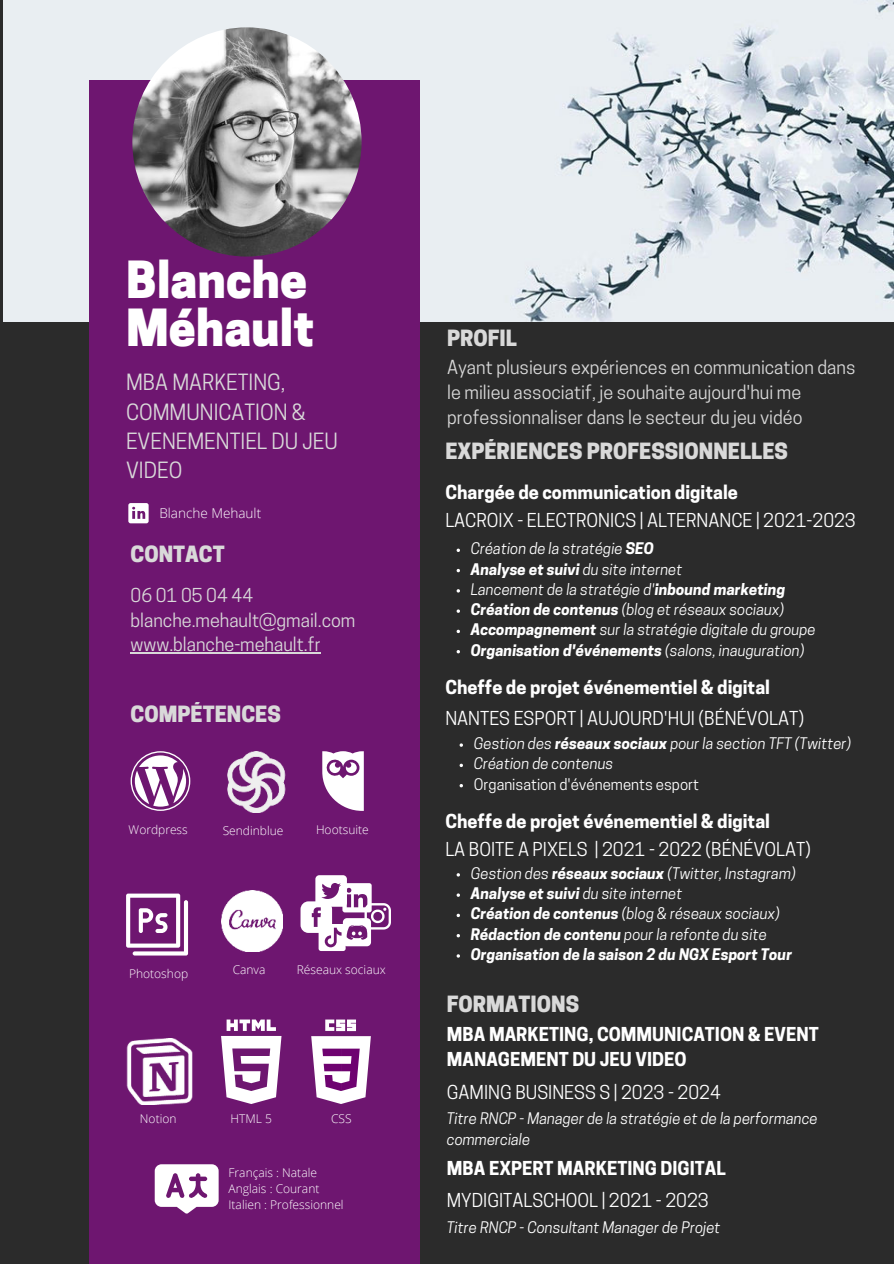
<style>
.page{position:relative;width:894px;height:1264px;background:#fff}
.page>*{position:absolute;margin:0;border:0;box-sizing:border-box;transform-origin:0 0}
.t1{font:800 48px/47.2px "Cooper Hewitt";color:#fff}
.t2{font:800 21px "Cooper Hewitt";color:#d9d9d9}
.t3{font:21px/29.2px "Cooper Hewitt";color:#d9d9d9}
.t4{font:18px/24.8px "Cooper Hewitt";color:#d9d9d9}
.t5{font:700 18px/24.8px "Cooper Hewitt";color:#fff}
.t6{font:18px "Cooper Hewitt";color:#fff}
.t7{font:italic 15px/20.2px "Cooper Hewitt";color:#fff}
.t8{font:italic 700 15px/20.2px "Cooper Hewitt";color:#fff}
.t9{font:15px "Cooper Hewitt";color:#fff}
.t10{font:300 13.5px "Open Sans";color:#fff}
.t11{font:300 12px/16px "Open Sans";color:#fff}
.s1{font-weight:700}
.s2{font-weight:400}
</style>
<div class="page">
<div style="left:0;top:0;width:893px;height:1263px;background:#2b2b2b"></div>
<img style="left:4px;top:0;width:889px;height:321px">
<div style="left:89px;top:81px;width:330px;height:1182px;background:#6e1670"></div>
<svg style="left:130px;top:751px;width:60px;height:60px"></svg>
<svg style="left:221px;top:1019px;width:60px;height:84px"></svg>
<svg style="left:311px;top:1019px;width:60px;height:84px"></svg>
<img style="left:132px;top:27px;width:229px;height:229px;border-radius:50%">
<img style="left:221px;top:890px;width:61px;height:61px">
<svg style="left:322px;top:751px;width:42px;height:60px"></svg>
<svg style="left:300px;top:875px;width:91px;height:76px"></svg>
<img style="left:126px;top:1038px;width:67px;height:66px">
<svg style="left:155px;top:1164px;width:63px;height:49px"></svg>
<svg style="left:128px;top:503px;width:21px;height:20px"></svg>
<svg style="left:126px;top:893px;width:62px;height:62px"></svg>
<hr style="left:130px;top:652px;width:190px;height:1px;background:#d9d9d9">
<svg style="left:456px;top:548px;width:4px;height:4px"></svg>
<svg style="left:456px;top:569px;width:4px;height:3px"></svg>
<svg style="left:456px;top:609px;width:4px;height:4px"></svg>
<svg style="left:456px;top:629px;width:4px;height:4px"></svg>
<svg style="left:456px;top:650px;width:4px;height:3px"></svg>
<svg style="left:456px;top:913px;width:4px;height:4px"></svg>
<svg style="left:456px;top:934px;width:4px;height:3px"></svg>
<svg style="left:459px;top:763px;width:4px;height:4px"></svg>
<svg style="left:459px;top:784px;width:4px;height:3px"></svg>
<img style="left:227px;top:751px;width:59px;height:61px">
<h1 class="t1" style="left:126px;top:257px;width:190px">Blanche<br>Méhault</h1>
<h2 class="t3" style="left:126px;top:368px;width:213px">MBA MARKETING,<br>COMMUNICATION &amp;<br>EVENEMENTIEL DU JEU<br>VIDEO</h2>
<p class="t10" style="left:159px;top:503px;width:103px">Blanche Mehault</p>
<h2 class="t2" style="left:130px;top:541px;width:96px">CONTACT</h2>
<p class="t4" style="left:130px;top:582px;width:226px">06 01 05 04 44 blanche.mehault@gmail.com www.blanche-mehault.fr</p>
<h2 class="t2" style="left:130px;top:701px;width:152px">COMPÉTENCES</h2>
<p class="t11" style="left:129px;top:821px;width:61px">Wordpress</p>
<p class="t11" style="left:223px;top:822px;width:62px">Sendinblue</p>
<p class="t11" style="left:316px;top:821px;width:54px">Hootsuite</p>
<p class="t11" style="left:129px;top:965px;width:61px">Photoshop</p>
<p class="t11" style="left:233px;top:961px;width:34px">Canva</p>
<p class="t11" style="left:297px;top:961px;width:90px">Réseaux sociaux</p>
<p class="t11" style="left:140px;top:1110px;width:38px">Notion</p>
<p class="t11" style="left:230px;top:1110px;width:43px">HTML 5</p>
<p class="t11" style="left:331px;top:1110px;width:22px">CSS</p>
<p class="t11" style="left:228px;top:1164px;width:116px">Français : Natale<br>Anglais : Courant<br>Italien : Professionnel</p>
<h2 class="t2" style="left:447px;top:326px;width:71px">PROFIL</h2>
<p class="t4" style="left:447px;top:355px;width:409px">Ayant plusieurs expériences en communication dans le milieu associatif, je souhaite aujourd'hui me professionnaliser dans le secteur du jeu vidéo</p>
<h2 class="t2" style="left:445px;top:439px;width:344px">EXPÉRIENCES PROFESSIONNELLES</h2>
<p class="t5" style="left:445px;top:480px;width:294px">Chargée de communication digitale</p>
<p class="t6" style="left:445px;top:510px;width:412px">LACROIX - ELECTRONICS | ALTERNANCE | 2021-2023</p>
<p class="t7" style="left:470px;top:538px;width:346px">Création de la stratégie <span class="s1">SEO<br>Analyse et suivi</span> du site internet<br>Lancement de la stratégie d'<span class="s1">inbound marketing Création de contenus</span> (blog et réseaux sociaux)<br><span class="s1">Accompagnement</span> sur la stratégie digitale du groupe <span class="s1">Organisation d'événements</span> (salons, inauguration)</p>
<p class="t5" style="left:445px;top:675px;width:326px">Cheffe de projet événementiel &amp; digital</p>
<p class="t6" style="left:445px;top:708px;width:360px">NANTES ESPORT | AUJOURD'HUI (BÉNÉVOLAT)</p>
<p class="t7" style="left:473px;top:733px;width:379px">Gestion des <span class="s1">réseaux sociaux</span> pour la section TFT (Twitter)<br>Création de contenus</p>
<p class="t9" style="left:473px;top:775px;width:227px">Organisation d'événements esport</p>
<p class="t5" style="left:445px;top:809px;width:326px">Cheffe de projet événementiel &amp; digital</p>
<p class="t6" style="left:445px;top:838px;width:367px">LA BOITE A PIXELS | 2021 - 2022 (BÉNÉVOLAT)</p>
<p class="t8" style="left:470px;top:863px;width:326px"><span class="s2">Gestion des</span> réseaux sociaux <span class="s2">(Twitter, Instagram)<br></span>Analyse et suivi <span class="s2">du site internet<br></span>Création de contenus <span class="s2">(blog &amp; réseaux sociaux)<br></span>Rédaction de contenu <span class="s2">pour la refonte du site </span>Organisation de la saison 2 du NGX Esport Tour</p>
<h2 class="t2" style="left:446px;top:991px;width:134px">FORMATIONS</h2>
<p class="t5" style="left:446px;top:1022px;width:373px">MBA MARKETING, COMMUNICATION &amp; EVENT<br>MANAGEMENT DU JEU VIDEO</p>
<p class="t6" style="left:446px;top:1081px;width:275px">GAMING BUSINESS S | 2023 - 2024</p>
<p class="t7" style="left:446px;top:1108px;width:372px">Titre RNCP - Manager de la stratégie et de la performance commerciale</p>
<p class="t5" style="left:446px;top:1155px;width:280px">MBA EXPERT MARKETING DIGITAL</p>
<p class="t6" style="left:446px;top:1189px;width:263px">MYDIGITALSCHOOL | 2021 - 2023</p>
<p class="t7" style="left:446px;top:1217px;width:275px">Titre RNCP - Consultant Manager de Projet</p>
</div>
